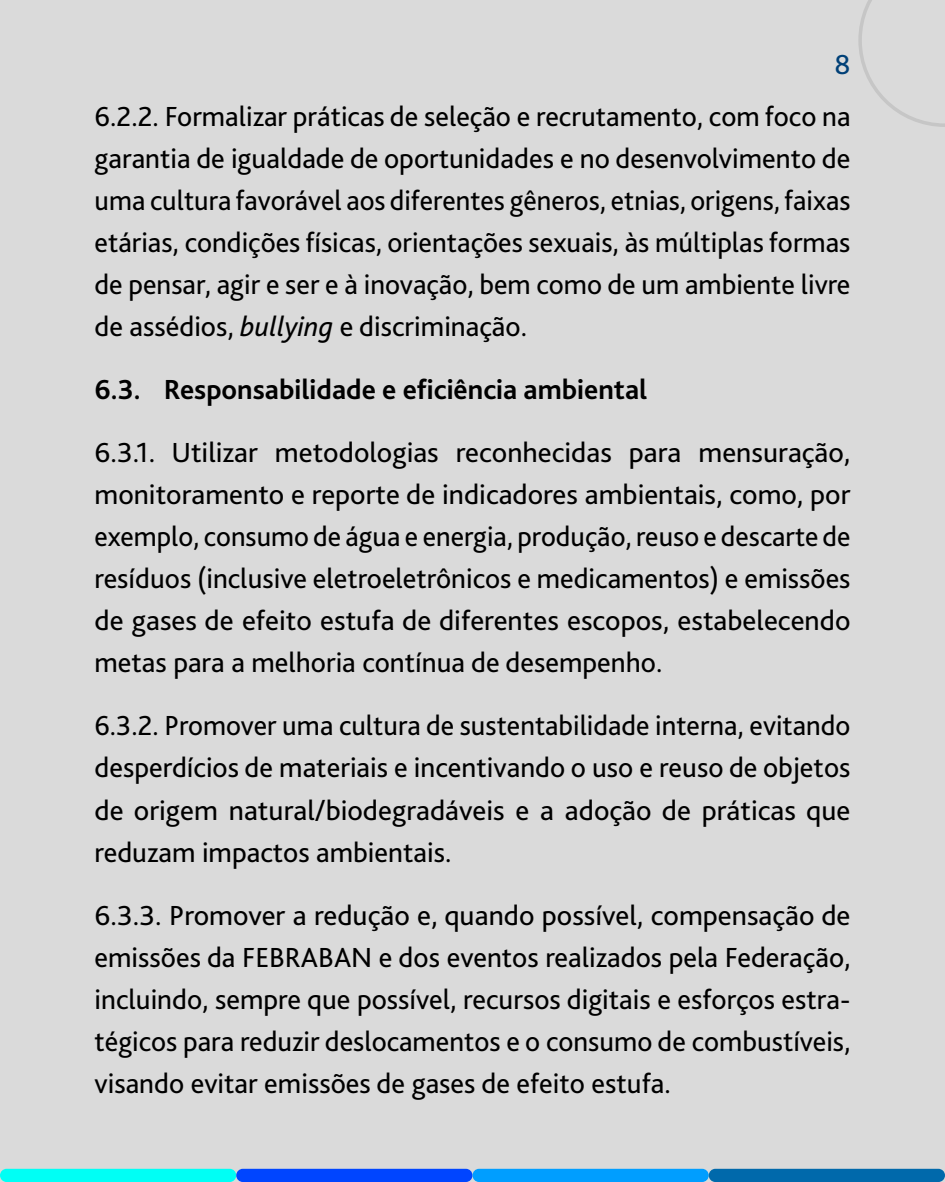
<style>
.page{position:relative;width:945px;height:1182px;background:#fff}
.page>*{position:absolute;margin:0;border:0;box-sizing:border-box;transform-origin:0 0}
.t1{font:28.88px/42px "Bliss 2";color:#000;text-align:justify}
.t2{font:700 28.88px "Bliss 2";color:#000}
.t3{font:28.88px "Bliss 2";color:#004077}
.s1{font-style:italic}
</style>
<div class="page">
<div style="left:0;top:0;width:945px;height:1181px;background:#dadada"></div>
<div style="left:0;top:1168px;width:236px;height:13px;background:#00fff5;border-radius:7px"></div>
<div style="left:236px;top:1168px;width:237px;height:13px;background:#0045ff;border-radius:7px"></div>
<div style="left:473px;top:1168px;width:236px;height:13px;background:#009eff;border-radius:7px"></div>
<div style="left:709px;top:1168px;width:236px;height:13px;background:#0069ab;border-radius:7px"></div>
<svg style="left:858px;top:0;width:87px;height:127px"></svg>
<p class="t3" style="left:834px;top:46px;width:18px">8</p>
<p class="t1" style="left:94px;top:95px;width:758px">6.2.2. Formalizar práticas de seleção e recrutamento, com foco na garantia de igualdade de oportunidades e no desenvolvimento de uma cultura favorável aos diferentes gêneros, etnias, origens, faixas etárias, condições físicas, orientações sexuais, às múltiplas formas de pensar, agir e ser e à inovação, bem como de um ambiente livre de assédios, <span class="s1">bullying</span> e discriminação.</p>
<p class="t2" style="left:94px;top:371px;width:554px">6.3. Responsabilidade e eficiência ambiental</p>
<p class="t1" style="left:94px;top:431px;width:758px">6.3.1. Utilizar metodologias reconhecidas para mensuração, monitoramento e reporte de indicadores ambientais, como, por exemplo, consumo de água e energia, produção, reuso e descarte de resíduos (inclusive eletroeletrônicos e medicamentos) e emissões de gases de efeito estufa de diferentes escopos, estabelecendo metas para a melhoria contínua de desempenho.</p>
<p class="t1" style="left:94px;top:704px;width:758px">6.3.2. Promover uma cultura de sustentabilidade interna, evitando desperdícios de materiais e incentivando o uso e reuso de objetos de origem natural/biodegradáveis e a adoção de práticas que reduzam impactos ambientais.</p>
<p class="t1" style="left:94px;top:893px;width:758px">6.3.3. Promover a redução e, quando possível, compensação de emissões da FEBRABAN e dos eventos realizados pela Federação, incluindo, sempre que possível, recursos digitais e esforços estra&shy;tégicos para reduzir deslocamentos e o consumo de combustíveis, visando evitar emissões de gases de efeito estufa.</p>
</div>
